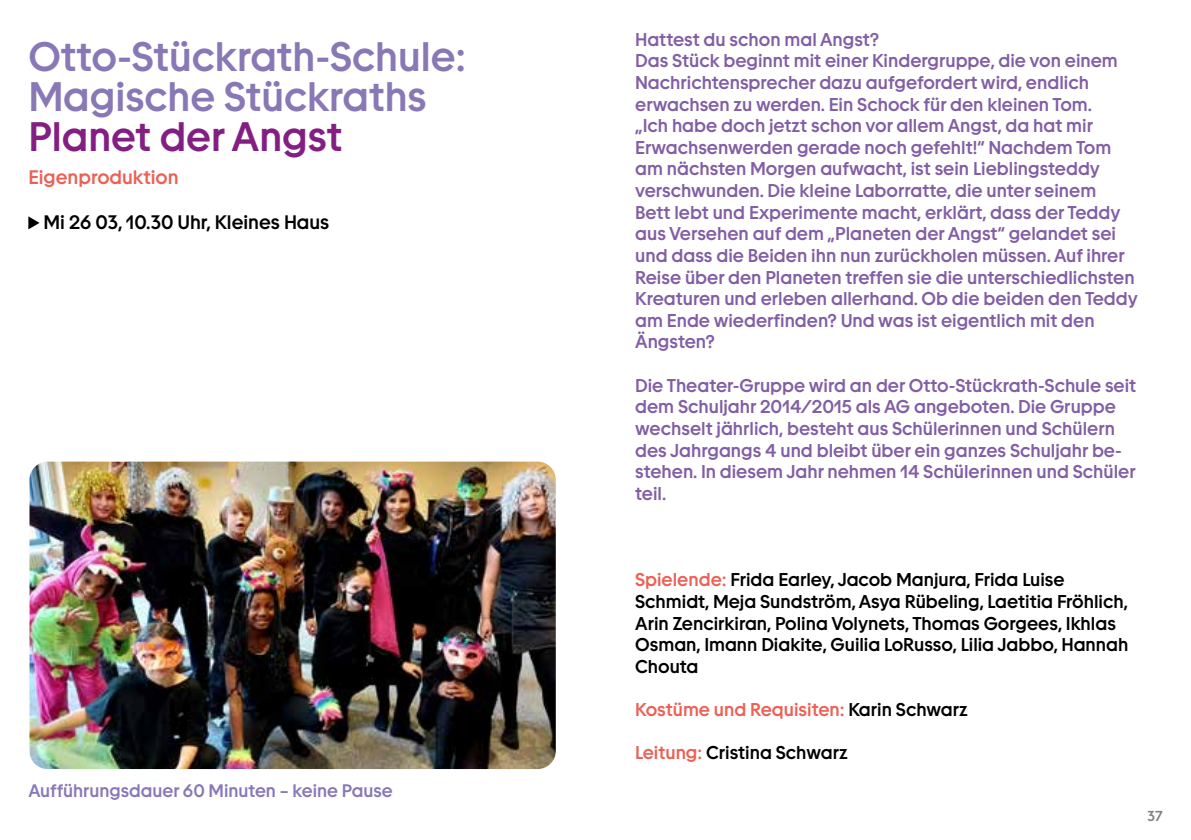
<style>
.page{position:relative;width:1191px;height:840px;background:#fff}
.page>*{position:absolute;margin:0;border:0;box-sizing:border-box;transform-origin:0 0}
.t1{font:500 40px/40px "TWK Burns";color:#8878b6}
.t2{font:500 40px "TWK Burns";color:#831f82}
.t3{font:500 19px "TWK Burns";color:#000}
.t4{font:500 19px "TWK Burns";color:#ec6055}
.t5{font:500 18px/21.6px "TWK Burns";color:#825ea4}
.t6{font:500 18px/21.6px "TWK Burns";color:#000}
.t7{font:500 18px "TWK Burns";color:#ec6055}
.t8{font:500 17.6px "TWK Burns";color:#8878b6}
.t9{font:500 14px "TWK Burns";color:#808183}
.s1{color:#ec6055}
.s2{color:#000}
</style>
<div class="page">
<img style="left:29px;top:461px;width:527px;height:307px">
<svg style="left:28px;top:216px;width:12px;height:13px"></svg>
<h1 class="t1" style="left:28px;top:36px;width:439px">Otto-Stückrath-Schule:<br>Magische Stückraths</h1>
<h1 class="t2" style="left:28px;top:112px;width:315px">Planet der Angst</h1>
<p class="t4" style="left:28px;top:165px;width:152px">Eigenproduktion</p>
<p class="t3" style="left:44px;top:211px;width:287px">Mi 26 03, 10.30 Uhr, Kleines Haus</p>
<p class="t8" style="left:28px;top:779px;width:366px">Aufführungsdauer 60 Minuten – keine Pause</p>
<p class="t5" style="left:635px;top:28px;width:504px">Hattest du schon mal Angst?<br>Das Stück beginnt mit einer Kindergruppe, die von einem Nachrichtensprecher dazu aufgefordert wird, endlich erwachsen zu werden. Ein Schock für den kleinen Tom.<br>„Ich habe doch jetzt schon vor allem Angst, da hat mir Erwachsenwerden gerade noch gefehlt!“ Nachdem Tom am nächsten Morgen aufwacht, ist sein Lieblingsteddy verschwunden. Die kleine Laborratte, die unter seinem<br>Bett lebt und Experimente macht, erklärt, dass der Teddy aus Versehen auf dem „Planeten der Angst“ gelandet sei und dass die Beiden ihn nun zurückholen müssen. Auf ihrer Reise über den Planeten treffen sie die unterschiedlichsten Kreaturen und erleben allerhand. Ob die beiden den Teddy am Ende wiederfinden? Und was ist eigentlich mit den Ängsten?</p>
<p class="t5" style="left:635px;top:374px;width:502px">Die Theater-Gruppe wird an der Otto-Stückrath-Schule seit dem Schuljahr 2014/2015 als AG angeboten. Die Gruppe wechselt jährlich, besteht aus Schülerinnen und Schülern des Jahrgangs 4 und bleibt über ein ganzes Schuljahr be&shy;stehen. In diesem Jahr nehmen 14 Schülerinnen und Schüler teil.</p>
<p class="t6" style="left:635px;top:568px;width:495px"><span class="s1">Spielende:</span> Frida Earley, Jacob Manjura, Frida Luise Schmidt, Meja Sundström, Asya Rübeling, Laetitia Fröhlich, Arin Zencirkiran, Polina Volynets, Thomas Gorgees, Ikhlas Osman, Imann Diakite, Guilia LoRusso, Lilia Jabbo, Hannah Chouta</p>
<p class="t7" style="left:635px;top:698px;width:334px">Kostüme und Requisiten: <span class="s2">Karin Schwarz</span></p>
<p class="t6" style="left:635px;top:741px;width:214px"><span class="s1">Leitung:</span> Cristina Schwarz</p>
<p class="t9" style="left:1147px;top:807px;width:17px">37</p>
</div>
